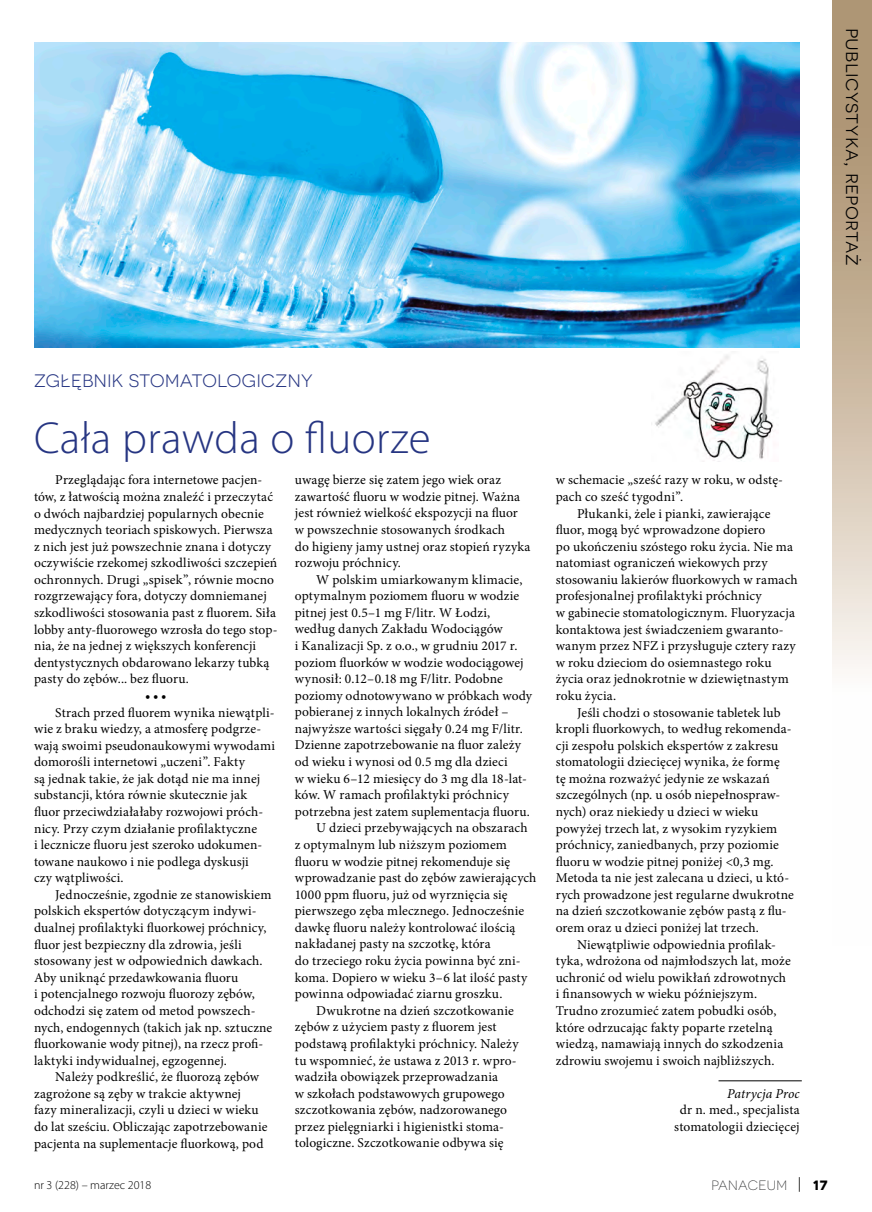
<style>
.page{position:relative;width:872px;height:1212px;background:#fff}
.page>*{position:absolute;margin:0;border:0;box-sizing:border-box;transform-origin:0 0}
.P_Tytuł_średni_30{font:300 45px "Myriad Pro";letter-spacing:.01em;color:#263582}
.t1{font:21px "Novecentosanswide";letter-spacing:.015em;color:#000}
.P_Nagłówek{font:18px "Novecentosanswide";letter-spacing:.025em;color:#263582}
.P_Tekst{font:13.5px/16.6px "Minion Pro";letter-spacing:.01em;color:#000}
.P_Podpis_autora{font:italic 13.5px "Minion Pro";letter-spacing:.01em;color:#000}
.t2{font:300 13.5px "Novecentosanswide";letter-spacing:.025em;color:#2c2d2e}
.P_Kropki{font:700 13.5px "Minion Pro";color:#000}
.t3{font:700 13.5px "Novecentosanswide";color:#000}
.t4{font:300 12px "Myriad Pro";color:#000}
</style>
<div class="page">
<hr style="left:718px;top:1080px;width:83px;height:1px;background:#000">
<img style="left:34px;top:43px;width:765px;height:304px">
<img style="left:655px;top:355px;width:118px;height:107px">
<svg style="left:799px;top:1177px;width:1px;height:15px"></svg>
<svg style="left:832px;top:0;width:40px;height:669px;background:#c9b8a0"></svg>
<h2 class="t1" style="left:865px;top:28px;width:239px;rotate:90deg">publicystyka, reportaż</h2>
<p class="P_Nagłówek" style="left:34px;top:370px;width:280px">ZGŁĘBNIK STOMATOLOGICZNY</p>
<p class="P_Tytuł_średni_30" style="left:34px;top:411px;width:398px">Cała prawda o fluorze</p>
<p class="P_Tekst" style="left:34px;top:472px;width:245px;text-indent:21px">Przeglądając fora internetowe pacjen&shy;tów, z łatwością można znaleźć i przeczytać o dwóch najbardziej popularnych obecnie medycznych teoriach spiskowych. Pierwsza z nich jest już powszechnie znana i dotyczy oczywiście rzekomej szkodliwości szczepień ochronnych. Drugi „spisek”, równie mocno rozgrzewający fora, dotyczy domniemanej szkodliwości stosowania past z fluorem. Siła lobby anty-fluorowego wzrosła do tego stop&shy;nia, że na jednej z większych konferencji dentystycznych obdarowano lekarzy tubką pasty do zębów... bez fluoru.</p>
<p class="P_Kropki" style="left:145px;top:686px;width:23px">•••</p>
<p class="P_Tekst" style="left:34px;top:704px;width:243px;text-indent:21px">Strach przed fluorem wynika niewątpli&shy;wie z braku wiedzy, a atmosferę podgrze&shy;wają swoimi pseudonaukowymi wywodami domorośli internetowi „uczeni”. Fakty<br>są jednak takie, że jak dotąd nie ma innej substancji, która równie skutecznie jak fluor przeciwdziałałaby rozwojowi próch&shy;nicy. Przy czym działanie profilaktyczne<br>i lecznicze fluoru jest szeroko udokumen&shy;towane naukowo i nie podlega dyskusji<br>czy wątpliwości.</p>
<p class="P_Tekst" style="left:34px;top:886px;width:240px;text-indent:21px">Jednocześnie, zgodnie ze stanowiskiem polskich ekspertów dotyczącym indywi&shy;dualnej profilaktyki fluorkowej próchnicy, fluor jest bezpieczny dla zdrowia, jeśli stosowany jest w odpowiednich dawkach.<br>Aby uniknąć przedawkowania fluoru<br>i potencjalnego rozwoju fluorozy zębów, odchodzi się zatem od metod powszech&shy;nych, endogennych (takich jak np. sztuczne fluorkowanie wody pitnej), na rzecz profi&shy;laktyki indywidualnej, egzogennej.</p>
<p class="P_Tekst" style="left:34px;top:1069px;width:235px;text-indent:21px">Należy podkreślić, że fluorozą zębów zagrożone są zęby w trakcie aktywnej<br>fazy mineralizacji, czyli u dzieci w wieku do lat sześciu. Obliczając zapotrzebowanie pacjenta na suplementacje fluorkową, pod</p>
<p class="P_Tekst" style="left:295px;top:472px;width:237px">uwagę bierze się zatem jego wiek oraz zawartość fluoru w wodzie pitnej. Ważna jest również wielkość ekspozycji na fluor w powszechnie stosowanych środkach<br>do higieny jamy ustnej oraz stopień ryzyka rozwoju próchnicy.</p>
<p class="P_Tekst" style="left:295px;top:571px;width:239px;text-indent:21px">W polskim umiarkowanym klimacie, optymalnym poziomem fluoru w wodzie pitnej jest 0.5–1 mg F/litr. W Łodzi, według danych Zakładu Wodociągów<br>i Kanalizacji Sp. z o.o., w grudniu 2017 r. poziom fluorków w wodzie wodociągowej wynosił: 0.12–0.18 mg F/litr. Podobne poziomy odnotowywano w próbkach wody pobieranej z innych lokalnych źródeł – najwyższe wartości sięgały 0.24 mg F/litr.<br>Dzienne zapotrzebowanie na fluor zależy od wieku i wynosi od 0.5 mg dla dzieci<br>w wieku 6–12 miesięcy do 3 mg dla 18-lat&shy;ków. W ramach profilaktyki próchnicy potrzebna jest zatem suplementacja fluoru.</p>
<p class="P_Tekst" style="left:295px;top:820px;width:243px;text-indent:21px">U dzieci przebywających na obszarach z optymalnym lub niższym poziomem fluoru w wodzie pitnej rekomenduje się wprowadzanie past do zębów zawierających 1000 ppm fluoru, już od wyrznięcia się pierwszego zęba mlecznego. Jednocześnie dawkę fluoru należy kontrolować ilością nakładanej pasty na szczotkę, która<br>do trzeciego roku życia powinna być zni&shy;koma. Dopiero w wieku 3–6 lat ilość pasty powinna odpowiadać ziarnu groszku.</p>
<p class="P_Tekst" style="left:295px;top:1002px;width:225px;text-indent:21px">Dwukrotne na dzień szczotkowanie zębów z użyciem pasty z fluorem jest podstawą profilaktyki próchnicy. Należy tu wspomnieć, że ustawa z 2013 r. wpro&shy;wadziła obowiązek przeprowadzania<br>w szkołach podstawowych grupowego szczotkowania zębów, nadzorowanego przez pielęgniarki i higienistki stoma&shy;tologiczne. Szczotkowanie odbywa się</p>
<p class="P_Tekst" style="left:556px;top:472px;width:229px">w schemacie „sześć razy w roku, w odstę&shy;pach co sześć tygodni”.</p>
<p class="P_Tekst" style="left:556px;top:505px;width:243px;text-indent:21px">Płukanki, żele i pianki, zawierające fluor, mogą być wprowadzone dopiero<br>po ukończeniu szóstego roku życia. Nie ma natomiast ograniczeń wiekowych przy stosowaniu lakierów fluorkowych w ramach profesjonalnej profilaktyki próchnicy<br>w gabinecie stomatologicznym. Fluoryzacja kontaktowa jest świadczeniem gwaranto&shy;wanym przez NFZ i przysługuje cztery razy w roku dzieciom do osiemnastego roku życia oraz jednokrotnie w dziewiętnastym roku życia.</p>
<p class="P_Tekst" style="left:556px;top:704px;width:239px;text-indent:21px">Jeśli chodzi o stosowanie tabletek lub kropli fluorkowych, to według rekomenda&shy;cji zespołu polskich ekspertów z zakresu stomatologii dziecięcej wynika, że formę<br>tę można rozważyć jedynie ze wskazań szczególnych (np. u osób niepełnospraw&shy;nych) oraz niekiedy u dzieci w wieku powyżej trzech lat, z wysokim ryzykiem próchnicy, zaniedbanych, przy poziomie fluoru w wodzie pitnej poniżej &lt;0,3 mg.<br>Metoda ta nie jest zalecana u dzieci, u któ&shy;rych prowadzone jest regularne dwukrotne na dzień szczotkowanie zębów pastą z flu&shy;orem oraz u dzieci poniżej lat trzech.</p>
<p class="P_Tekst" style="left:556px;top:936px;width:236px;text-indent:21px">Niewątpliwie odpowiednia profilak&shy;tyka, wdrożona od najmłodszych lat, może uchronić od wielu powikłań zdrowotnych i finansowych w wieku późniejszym.<br>Trudno zrozumieć zatem pobudki osób, które odrzucając fakty poparte rzetelną wiedzą, namawiają innych do szkodzenia zdrowiu swojemu i swoich najbliższych.</p>
<p class="P_Podpis_autora" style="left:727px;top:1084px;width:74px">Patrycja Proc</p>
<p class="P_Tekst" style="left:680px;top:1102px;width:121px">dr n. med., specjalista</p>
<p class="P_Tekst" style="left:674px;top:1118px;width:127px">stomatologii dziecięcej</p>
<p class="t4" style="left:34px;top:1178px;width:119px">nr 3 (228) – marzec 2018</p>
<p class="t2" style="left:711px;top:1177px;width:77px">PANACEUM</p>
<p class="t3" style="left:813px;top:1177px;width:16px">17</p>
</div>
